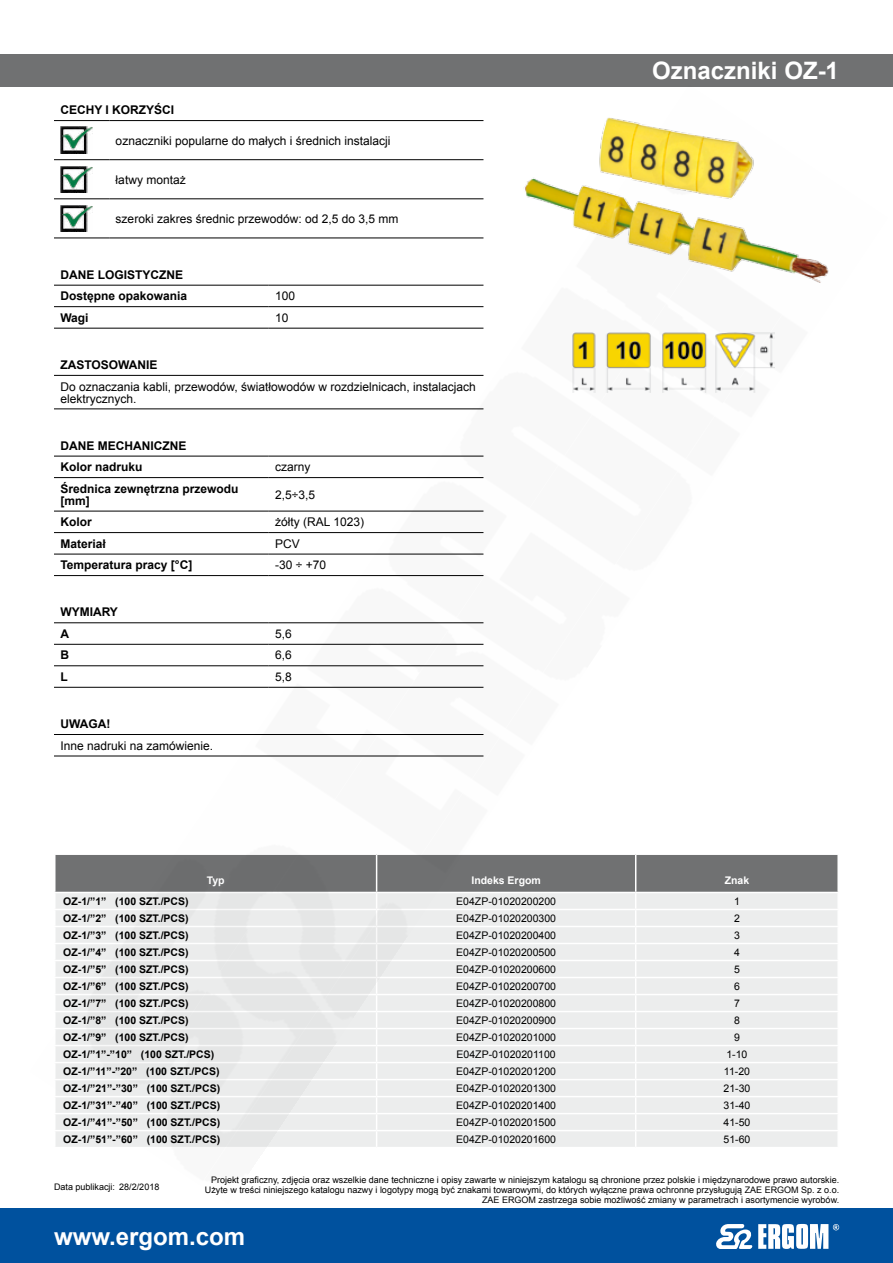
<style>
.page{position:relative;width:893px;height:1263px;background:#fff}
.page>*{position:absolute;margin:0;border:0;box-sizing:border-box;transform-origin:0 0}
.produkt-nazwa{font:700 24px "Arial";color:#fff}
.opis-body{font:12px/12px "Arial";color:#000}
.opis-body-bold{font:700 12px/12px "Arial";color:#000}
.tabela-body-bold{font:700 10.5px "Arial";color:#000}
.tabela-body{font:10.5px "Arial";color:#000}
.tabela-naglowek{font:700 10.5px "Arial";color:#fff}
.t1{font:9px/9.8px "Arial";color:#000;text-align:right}
</style>
<div class="page">
<div style="left:0;top:1209px;width:893px;height:54px;background:#00519e"></div>
<svg style="left:716px;top:1224px;width:123px;height:25px"></svg>
<div style="left:0;top:54px;width:893px;height:32px;background:#707172"></div>
<img style="left:30px;top:86px;width:744px;height:1042px">
<img style="left:115px;top:142px;width:659px;height:1005px">
<img style="left:200px;top:199px;width:638px;height:948px">
<p class="opis-body-bold" style="left:60px;top:104px;width:115px">CECHY I KORZYŚCI</p>
<p class="opis-body" style="left:116px;top:134px;width:276px">oznaczniki popularne do małych i średnich instalacji</p>
<p class="opis-body" style="left:116px;top:174px;width:72px">łatwy montaż</p>
<p class="opis-body" style="left:116px;top:213px;width:284px">szeroki zakres średnic przewodów: od 2,5 do 3,5 mm</p>
<p class="opis-body-bold" style="left:60px;top:269px;width:124px">DANE LOGISTYCZNE</p>
<p class="opis-body-bold" style="left:60px;top:290px;width:128px">Dostępne opakowania</p>
<p class="opis-body" style="left:275px;top:290px;width:22px">100</p>
<p class="opis-body-bold" style="left:60px;top:312px;width:30px">Wagi</p>
<p class="opis-body" style="left:275px;top:312px;width:15px">10</p>
<p class="opis-body-bold" style="left:60px;top:359px;width:99px">ZASTOSOWANIE</p>
<p class="opis-body" style="left:60px;top:380px;width:417px">Do oznaczania kabli, przewodów, światłowodów w rozdzielnicach, instalacjach elektrycznych.</p>
<p class="opis-body-bold" style="left:60px;top:440px;width:127px">DANE MECHANICZNE</p>
<p class="opis-body-bold" style="left:60px;top:461px;width:84px">Kolor nadruku</p>
<p class="opis-body" style="left:275px;top:461px;width:37px">czarny</p>
<p class="opis-body-bold" style="left:60px;top:483px;width:180px">Średnica zewnętrzna przewodu [mm]</p>
<p class="opis-body" style="left:275px;top:489px;width:41px">2,5÷3,5</p>
<p class="opis-body-bold" style="left:60px;top:516px;width:33px">Kolor</p>
<p class="opis-body" style="left:275px;top:516px;width:90px">żółty (RAL 1023)</p>
<p class="opis-body-bold" style="left:60px;top:538px;width:47px">Materiał</p>
<p class="opis-body" style="left:275px;top:538px;width:26px">PCV</p>
<p class="opis-body-bold" style="left:60px;top:559px;width:133px">Temperatura pracy [°C]</p>
<p class="opis-body" style="left:275px;top:559px;width:52px">-30 ÷ +70</p>
<p class="opis-body-bold" style="left:60px;top:606px;width:59px">WYMIARY</p>
<p class="opis-body-bold" style="left:60px;top:628px;width:10px">A</p>
<p class="opis-body" style="left:275px;top:628px;width:18px">5,6</p>
<p class="opis-body-bold" style="left:60px;top:649px;width:10px">B</p>
<p class="opis-body" style="left:275px;top:649px;width:18px">6,6</p>
<p class="opis-body-bold" style="left:60px;top:671px;width:9px">L</p>
<p class="opis-body" style="left:275px;top:671px;width:18px">5,8</p>
<p class="opis-body-bold" style="left:60px;top:718px;width:51px">UWAGA!</p>
<p class="opis-body" style="left:60px;top:739px;width:154px">Inne nadruki na zamówienie.</p>
<p class="produkt-nazwa" style="left:652px;top:54px;width:188px">Oznaczniki OZ-1</p>
<p class="tabela-naglowek" style="left:207px;top:873px;width:19px">Typ</p>
<p class="tabela-naglowek" style="left:471px;top:873px;width:71px">Indeks Ergom</p>
<p class="tabela-naglowek" style="left:725px;top:873px;width:26px">Znak</p>
<p class="tabela-body-bold" style="left:63px;top:894px;width:127px">OZ-1/”1” (100 SZT./PCS)</p>
<p class="tabela-body" style="left:456px;top:894px;width:101px">E04ZP-01020200200</p>
<p class="tabela-body" style="left:734px;top:894px;width:7px">1</p>
<p class="tabela-body-bold" style="left:63px;top:911px;width:127px">OZ-1/”2” (100 SZT./PCS)</p>
<p class="tabela-body" style="left:456px;top:911px;width:101px">E04ZP-01020200300</p>
<p class="tabela-body" style="left:734px;top:911px;width:7px">2</p>
<p class="tabela-body-bold" style="left:63px;top:928px;width:127px">OZ-1/”3” (100 SZT./PCS)</p>
<p class="tabela-body" style="left:456px;top:928px;width:101px">E04ZP-01020200400</p>
<p class="tabela-body" style="left:734px;top:928px;width:7px">3</p>
<p class="tabela-body-bold" style="left:63px;top:945px;width:127px">OZ-1/”4” (100 SZT./PCS)</p>
<p class="tabela-body" style="left:456px;top:945px;width:101px">E04ZP-01020200500</p>
<p class="tabela-body" style="left:734px;top:945px;width:7px">4</p>
<p class="tabela-body-bold" style="left:63px;top:962px;width:127px">OZ-1/”5” (100 SZT./PCS)</p>
<p class="tabela-body" style="left:456px;top:962px;width:101px">E04ZP-01020200600</p>
<p class="tabela-body" style="left:734px;top:962px;width:7px">5</p>
<p class="tabela-body-bold" style="left:63px;top:979px;width:127px">OZ-1/”6” (100 SZT./PCS)</p>
<p class="tabela-body" style="left:456px;top:979px;width:101px">E04ZP-01020200700</p>
<p class="tabela-body" style="left:734px;top:979px;width:7px">6</p>
<p class="tabela-body-bold" style="left:63px;top:996px;width:127px">OZ-1/”7” (100 SZT./PCS)</p>
<p class="tabela-body" style="left:456px;top:996px;width:101px">E04ZP-01020200800</p>
<p class="tabela-body" style="left:734px;top:996px;width:7px">7</p>
<p class="tabela-body-bold" style="left:63px;top:1013px;width:127px">OZ-1/”8” (100 SZT./PCS)</p>
<p class="tabela-body" style="left:456px;top:1013px;width:101px">E04ZP-01020200900</p>
<p class="tabela-body" style="left:734px;top:1013px;width:7px">8</p>
<p class="tabela-body-bold" style="left:63px;top:1030px;width:127px">OZ-1/”9” (100 SZT./PCS)</p>
<p class="tabela-body" style="left:456px;top:1030px;width:101px">E04ZP-01020201000</p>
<p class="tabela-body" style="left:734px;top:1030px;width:7px">9</p>
<p class="tabela-body-bold" style="left:63px;top:1047px;width:153px">OZ-1/”1”-”10” (100 SZT./PCS)</p>
<p class="tabela-body" style="left:457px;top:1047px;width:101px">E04ZP-01020201100</p>
<p class="tabela-body" style="left:726px;top:1047px;width:23px">1-10</p>
<p class="tabela-body-bold" style="left:63px;top:1064px;width:158px">OZ-1/”11”-”20” (100 SZT./PCS)</p>
<p class="tabela-body" style="left:456px;top:1064px;width:101px">E04ZP-01020201200</p>
<p class="tabela-body" style="left:724px;top:1064px;width:28px">11-20</p>
<p class="tabela-body-bold" style="left:63px;top:1081px;width:158px">OZ-1/”21”-”30” (100 SZT./PCS)</p>
<p class="tabela-body" style="left:456px;top:1081px;width:101px">E04ZP-01020201300</p>
<p class="tabela-body" style="left:723px;top:1081px;width:28px">21-30</p>
<p class="tabela-body-bold" style="left:63px;top:1098px;width:158px">OZ-1/”31”-”40” (100 SZT./PCS)</p>
<p class="tabela-body" style="left:456px;top:1098px;width:101px">E04ZP-01020201400</p>
<p class="tabela-body" style="left:723px;top:1098px;width:28px">31-40</p>
<p class="tabela-body-bold" style="left:63px;top:1115px;width:158px">OZ-1/”41”-”50” (100 SZT./PCS)</p>
<p class="tabela-body" style="left:456px;top:1115px;width:101px">E04ZP-01020201500</p>
<p class="tabela-body" style="left:723px;top:1115px;width:28px">41-50</p>
<p class="tabela-body-bold" style="left:63px;top:1132px;width:158px">OZ-1/”51”-”60” (100 SZT./PCS)</p>
<p class="tabela-body" style="left:456px;top:1132px;width:101px">E04ZP-01020201600</p>
<p class="tabela-body" style="left:723px;top:1132px;width:28px">51-60</p>
<p class="t1" style="left:54px;top:1182px;width:107px">Data publikacji: 28/2/2018</p>
<p class="t1" style="left:205px;top:1175px;width:636px">Projekt graficzny, zdjęcia oraz wszelkie dane techniczne i opisy zawarte w niniejszym katalogu są chronione przez polskie i międzynarodowe prawo autorskie.<br>Użyte w treści niniejszego katalogu nazwy i logotypy mogą być znakami towarowymi, do których wyłączne prawa ochronne przysługują ZAE ERGOM Sp. z o.o.<br>ZAE ERGOM zastrzega sobie możliwość zmiany w parametrach i asortymencie wyrobów.</p>
<h1 class="produkt-nazwa" style="left:54px;top:1220px;width:193px">www.ergom.com</h1>
</div>
